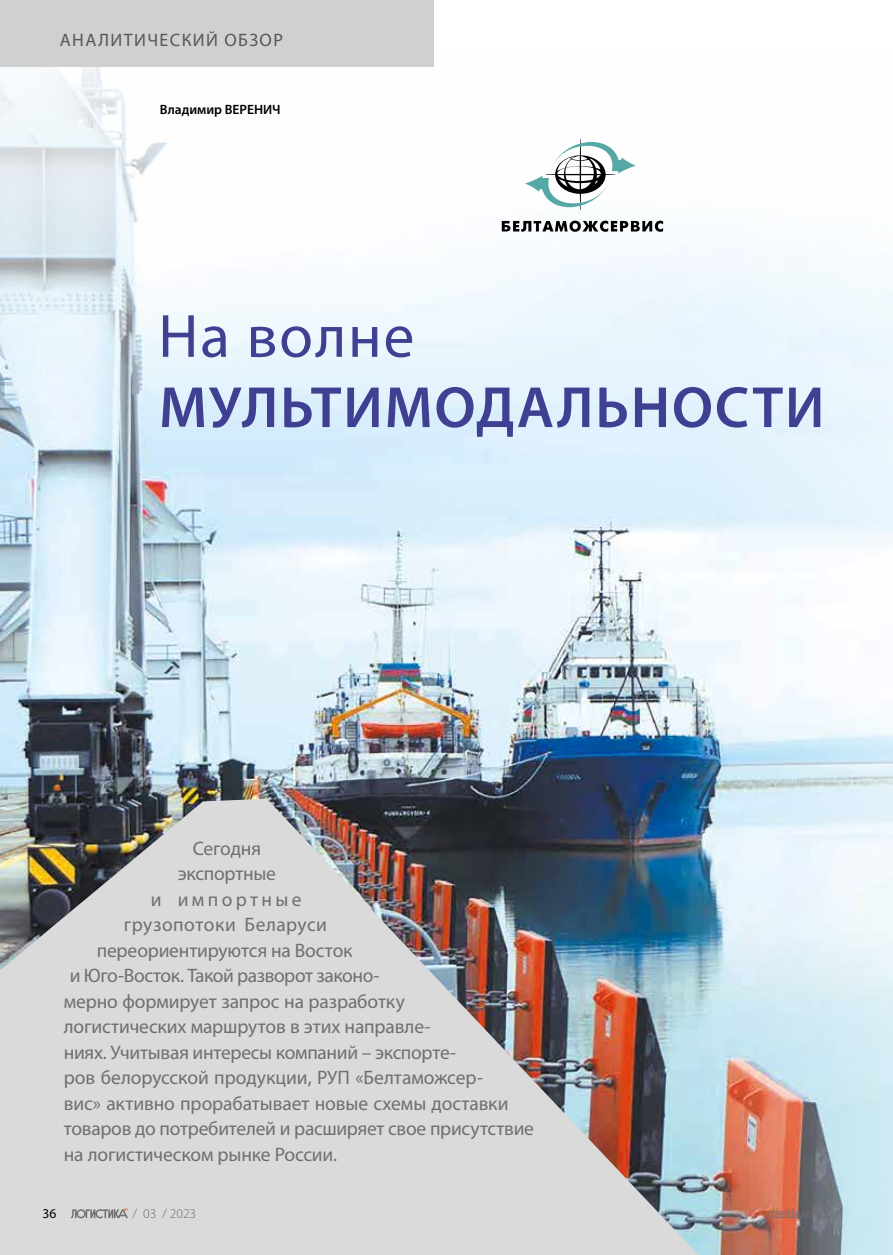
<style>
.page{position:relative;width:893px;height:1255px;background:#fff}
.page>*{position:absolute;margin:0;border:0;box-sizing:border-box;transform-origin:0 0}
.t1{font:61.5px "Myriad Pro";letter-spacing:.03em;color:#404092}
.t2{font:600 58.5px "Myriad Pro";letter-spacing:.03em;color:#404092}
.t3{font:19.5px "Myriad Pro";letter-spacing:-.01em;color:#706f6f}
.t4{font:19.5px "Myriad Pro";letter-spacing:.025em;color:#706f6f}
.t5{font:19.5px "Myriad Pro";letter-spacing:.17em;color:#706f6f}
.t6{font:18px "Myriad Pro";letter-spacing:.08em;color:#575756}
.t7{font:300 13.5px "Myriad Pro";color:#706f6f}
.t8{font:600 13.5px "Myriad Pro";color:#000}
.t9{font:13.5px "Myriad Pro";color:#000}
</style>
<div class="page">
<img style="left:0;top:67px;width:893px;height:1187px">
<svg style="left:525px;top:137px;width:111px;height:75px"></svg>
<svg style="left:502px;top:221px;width:161px;height:11px"></svg>
<img style="left:0;top:798px;width:698px;height:456px">
<svg style="left:71px;top:1208px;width:57px;height:10px"></svg>
<div style="left:0;top:0;width:434px;height:67px;background:#d0d0d0"></div>
<p class="t6" style="left:60px;top:29px;width:225px">АНАЛИТИЧЕСКИЙ ОБЗОР</p>
<p class="t8" style="left:160px;top:101px;width:122px">Владимир ВЕРЕНИЧ</p>
<h1 class="t1" style="left:158px;top:298px;width:258px">На волне</h1>
<h2 class="t2" style="left:159px;top:370px;width:667px">МУЛЬТИМОДАЛЬНОСТИ</h2>
<p class="t3" style="left:193px;top:836px;width:70px">Сегодня</p>
<p class="t3" style="left:178px;top:861px;width:100px">экспортные</p>
<p class="t5" style="left:151px;top:887px;width:152px">и импортные</p>
<p class="t4" style="left:124px;top:912px;width:205px">грузопотоки Беларуси</p>
<p class="t3" style="left:97px;top:938px;width:257px">переориентируются на Восток</p>
<p class="t3" style="left:70px;top:963px;width:311px">и Юго-Восток. Такой разворот законо-</p>
<p class="t3" style="left:64px;top:989px;width:343px">мерно формирует запрос на разработку</p>
<p class="t3" style="left:64px;top:1014px;width:368px">логистических маршрутов в этих направле-</p>
<p class="t3" style="left:64px;top:1040px;width:394px">ниях. Учитывая интересы компаний – экспорте-</p>
<p class="t3" style="left:64px;top:1065px;width:421px">ров белорусской продукции, РУП «Белтаможсер-</p>
<p class="t3" style="left:64px;top:1091px;width:446px">вис» активно прорабатывает новые схемы доставки</p>
<p class="t3" style="left:64px;top:1116px;width:472px">товаров до потребителей и расширяет свое присутствие</p>
<p class="t3" style="left:64px;top:1142px;width:275px">на логистическом рынке России.</p>
<p class="t9" style="left:43px;top:1205px;width:15px">36</p>
<p class="t7" style="left:132px;top:1206px;width:65px">/ 03 / 2023</p>
<p class="t7" style="left:767px;top:1206px;width:68px">declarant.by</p>
</div>
